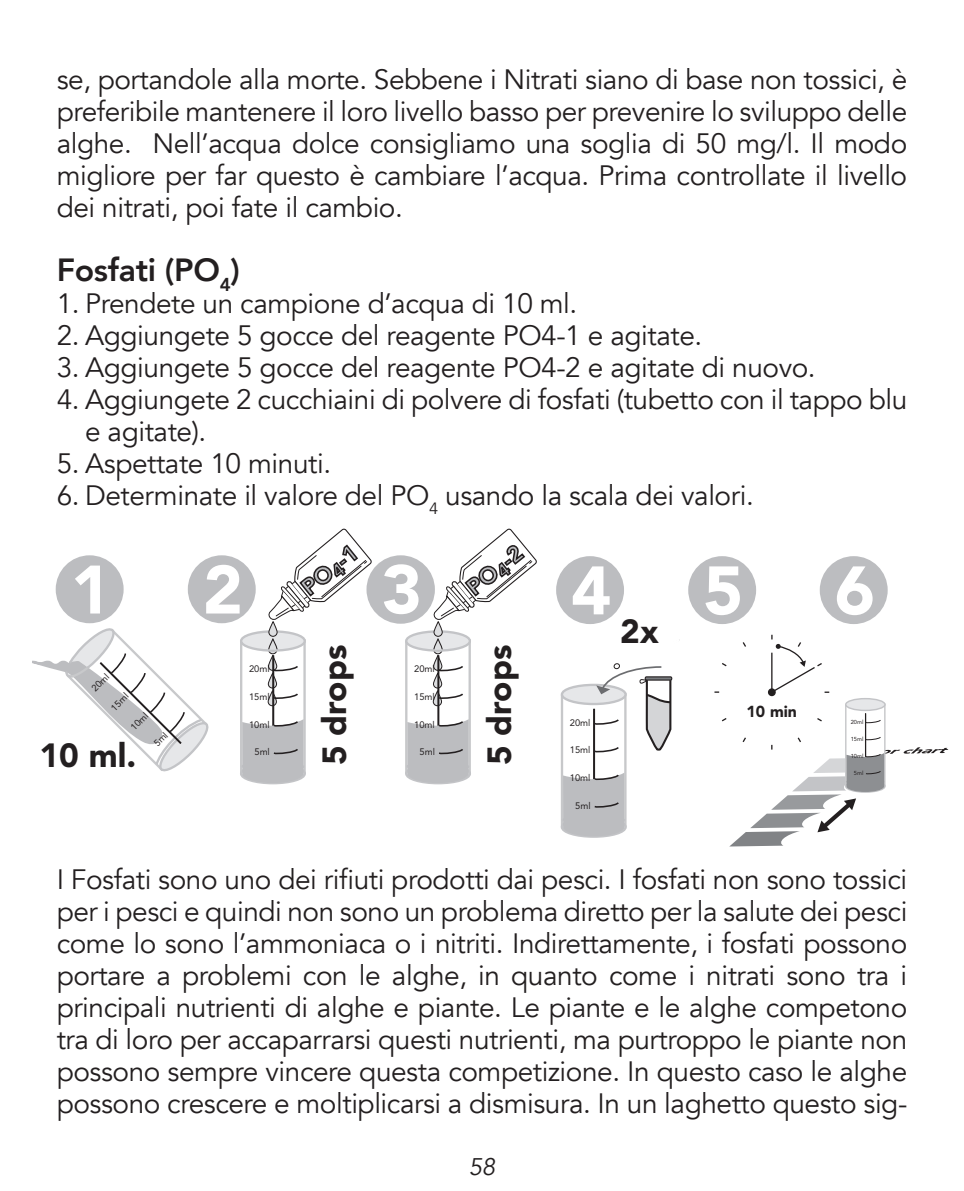
<style>
.page{position:relative;width:964px;height:1191px;background:#fff}
.page>*{position:absolute;margin:0;border:0;box-sizing:border-box;transform-origin:0 0}
.t1{font:900 68px "Avenir LT Std";color:#fff}
.t2{font:900 67.6px "Avenir LT Std";color:#fff}
.t3{font:900 33.2px "Avenir LT Std";color:#231f20}
.t4{font:800 32px "Avenir";letter-spacing:-.01em;color:#231f20}
.t5{font:28px/32px "Avenir";letter-spacing:-.015em;color:#231f20;text-align:justify}
.t6{font:italic 24px "Avenir";color:#231f20}
.t7{font:900 22.8px "Avenir LT Std";color:#bbbcbf}
.t8{font:900 16px "Avenir LT Std";color:#231f20}
.t9{font:9.2px "Avenir LT Std";color:#231f20}
.t10{font:5.6px "Avenir LT Std";color:#231f20}
</style>
<div class="page">
<div style="left:845px;top:703px;width:40px;height:83px;border:1px solid #c7c8ca"></div>
<div style="left:846px;top:698px;width:39px;height:12px;background:#e6e7e9;border-radius:50%"></div>
<div style="left:845px;top:698px;width:40px;height:13px;border:1px solid #c3c4c7;border-radius:50%"></div>
<hr style="left:865px;top:713px;width:1px;height:70px;background:#231f20">
<svg style="left:866px;top:719px;width:15px;height:4px"></svg>
<svg style="left:742px;top:642px;width:4px;height:5px"></svg>
<svg style="left:722px;top:663px;width:5px;height:4px"></svg>
<svg style="left:722px;top:718px;width:5px;height:4px"></svg>
<svg style="left:729px;top:736px;width:220px;height:111px"></svg>
<svg style="left:817px;top:718px;width:5px;height:4px"></svg>
<div style="left:768px;top:688px;width:8px;height:8px;border:1px solid #231f20;border-radius:50%"></div>
<svg style="left:770px;top:635px;width:59px;height:59px"></svg>
<div style="left:820px;top:556px;width:67px;height:68px;background:#bcbdc0;border-radius:50%"></div>
<div style="left:688px;top:556px;width:68px;height:68px;background:#bcbdc0;border-radius:50%"></div>
<div style="left:366px;top:555px;width:69px;height:69px;background:#bcbdc0;border-radius:50%"></div>
<svg style="left:241px;top:631px;width:64px;height:19px"></svg>
<div style="left:240px;top:630px;width:66px;height:21px;border:2px solid #c3c4c7;border-radius:50%"></div>
<div style="left:188px;top:555px;width:68px;height:68px;background:#bcbdc0;border-radius:50%"></div>
<div style="left:56px;top:555px;width:68px;height:68px;background:#bcbdc0;border-radius:50%"></div>
<div style="left:556px;top:556px;width:68px;height:68px;background:#bcbdc0;border-radius:50%"></div>
<svg style="left:269px;top:621px;width:8px;height:15px"></svg>
<div style="left:268px;top:621px;width:9px;height:15px;border:1px solid #231f20;border-radius:4px"></div>
<svg style="left:268px;top:528px;width:105px;height:94px"></svg>
<svg style="left:240px;top:638px;width:66px;height:147px"></svg>
<svg style="left:406px;top:631px;width:64px;height:19px"></svg>
<div style="left:405px;top:630px;width:66px;height:21px;border:2px solid #c3c4c7;border-radius:50%"></div>
<svg style="left:434px;top:621px;width:8px;height:15px"></svg>
<div style="left:433px;top:621px;width:10px;height:15px;border:1px solid #231f20;border-radius:4px"></div>
<svg style="left:433px;top:528px;width:104px;height:94px"></svg>
<svg style="left:405px;top:638px;width:66px;height:147px"></svg>
<svg style="left:560px;top:639px;width:120px;height:199px"></svg>
<svg style="left:32px;top:628px;width:177px;height:144px"></svg>
<p class="t5" style="left:57px;top:64px;width:852px">se, portandole alla morte. Sebbene i Nitrati siano di base non tossici, è preferibile mantenere il loro livello basso per prevenire lo sviluppo delle alghe. Nell’acqua dolce consigliamo una soglia di 50 mg/l. Il modo migliore per far questo è cambiare l’acqua. Prima controllate il livello dei nitrati, poi fate il cambio.</p>
<p class="t4" style="left:57px;top:245px;width:185px">Fosfati (PO<sub>4</sub>)</p>
<p class="t5" style="left:57px;top:288px;width:522px">1. Prendete un campione d’acqua di 10 ml.</p>
<p class="t5" style="left:57px;top:320px;width:647px">2. Aggiungete 5 gocce del reagente PO4-1 e agitate.</p>
<p class="t5" style="left:57px;top:352px;width:760px">3. Aggiungete 5 gocce del reagente PO4-2 e agitate di nuovo.</p>
<p class="t5" style="left:85px;top:384px;width:824px;text-indent:-28px">4. Aggiungete 2 cucchiaini di polvere di fosfati (tubetto con il tappo blu e agitate).</p>
<p class="t5" style="left:57px;top:448px;width:276px">5. Aspettate 10 minuti.</p>
<p class="t5" style="left:57px;top:480px;width:698px">6. Determinate il valore del PO<sub>4</sub> usando la scala dei valori.</p>
<h2 class="t2" style="left:71px;top:549px;width:42px">1</h2>
<p class="t9" style="left:89px;top:686px;width:22px;rotate:-45deg">20ml</p>
<p class="t9" style="left:109px;top:705px;width:22px;rotate:-45deg">15ml</p>
<p class="t9" style="left:128px;top:725px;width:22px;rotate:-45deg">10ml</p>
<p class="t3" style="left:40px;top:735px;width:98px">10 ml.</p>
<h2 class="t2" style="left:203px;top:549px;width:42px">2</h2>
<p class="t9" style="left:249px;top:663px;width:22px">20ml</p>
<p class="t9" style="left:249px;top:691px;width:22px">15ml</p>
<p class="t9" style="left:249px;top:719px;width:22px">10ml</p>
<p class="t9" style="left:254px;top:746px;width:17px">5ml</p>
<p class="t7" style="left:296px;top:580px;width:66px;rotate:-39deg">PO<sub>4</sub>-1</p>
<p class="t3" style="left:314px;top:765px;width:122px;rotate:-90deg">5 drops</p>
<p class="t7" style="left:461px;top:580px;width:66px;rotate:-39deg">PO<sub>4</sub>-2</p>
<h1 class="t1" style="left:382px;top:548px;width:42px">3</h1>
<h2 class="t2" style="left:703px;top:550px;width:42px">5</h2>
<h2 class="t2" style="left:835px;top:550px;width:42px">6</h2>
<h2 class="t2" style="left:571px;top:550px;width:42px">4</h2>
<p class="t9" style="left:414px;top:663px;width:22px">20ml</p>
<p class="t9" style="left:414px;top:691px;width:22px">15ml</p>
<p class="t9" style="left:414px;top:719px;width:22px">10ml</p>
<p class="t9" style="left:419px;top:746px;width:17px">5ml</p>
<p class="t3" style="left:479px;top:765px;width:122px;rotate:-90deg">5 drops</p>
<p class="t9" style="left:570px;top:717px;width:22px">20ml</p>
<p class="t9" style="left:570px;top:745px;width:22px">15ml</p>
<p class="t9" style="left:570px;top:772px;width:22px">10ml</p>
<p class="t9" style="left:575px;top:800px;width:17px">5ml</p>
<p class="t3" style="left:620px;top:611px;width:40px">2x</p>
<p class="t8" style="left:746px;top:702px;width:52px">10 min</p>
<p class="t10" style="left:850px;top:718px;width:14px">20ml</p>
<p class="t10" style="left:850px;top:735px;width:14px">15ml</p>
<p class="t10" style="left:850px;top:752px;width:14px">10ml</p>
<p class="t10" style="left:854px;top:769px;width:11px">5ml</p>
<p class="t5" style="left:57px;top:864px;width:852px">I Fosfati sono uno dei rifiuti prodotti dai pesci. I fosfati non sono tossici per i pesci e quindi non sono un problema diretto per la salute dei pesci come lo sono l’ammoniaca o i nitriti. Indirettamente, i fosfati possono portare a problemi con le alghe, in quanto come i nitrati sono tra i principali nutrienti di alghe e piante. Le piante e le alghe competono tra di loro per accaparrarsi questi nutrienti, ma purtroppo le piante non possono sempre vincere questa competizione. In questo caso le alghe possono crescere e moltiplicarsi a dismisura. In un laghetto questo sig-</p>
<p class="t6" style="left:469px;top:1152px;width:28px">58</p>
</div>
